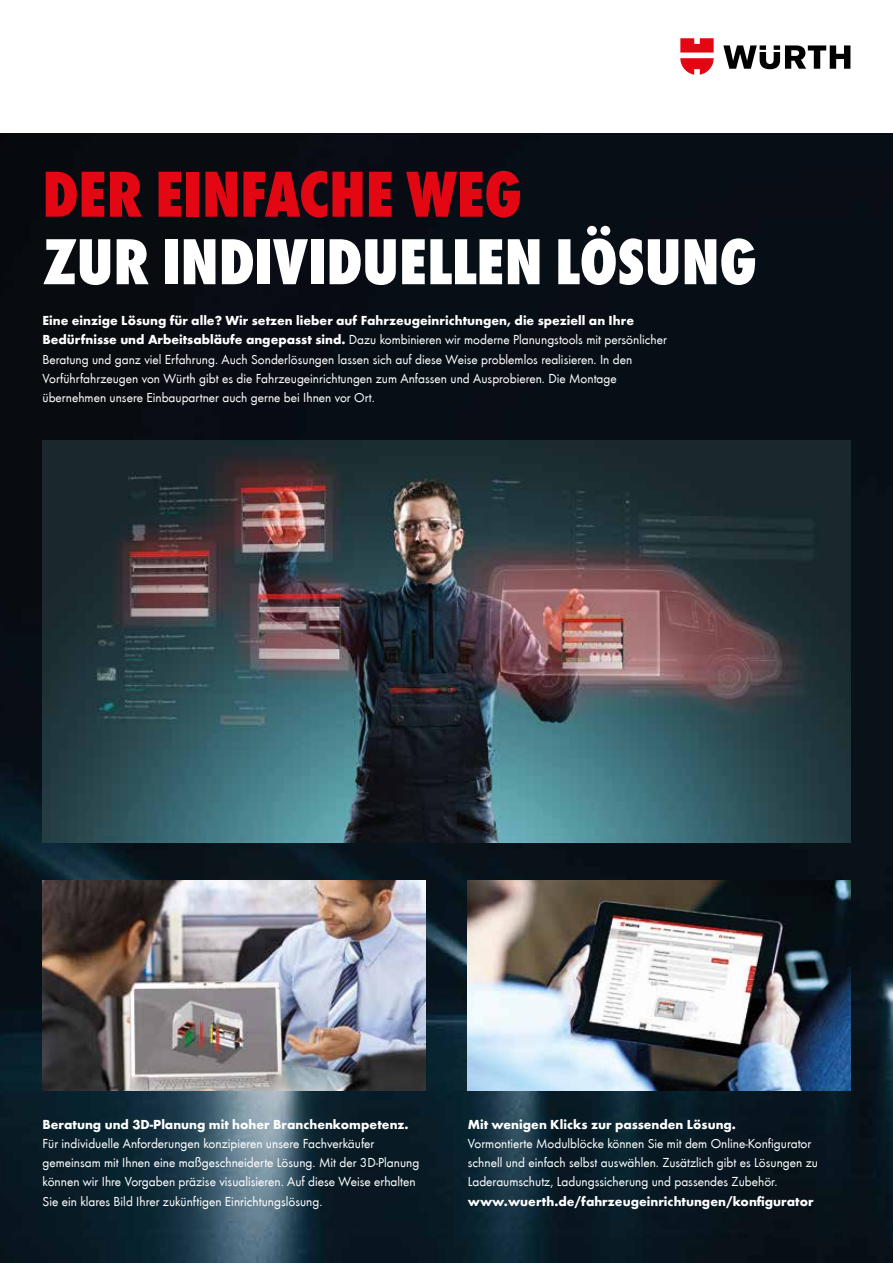
<style>
.page{position:relative;width:893px;height:1263px;background:#fff}
.page>*{position:absolute;margin:0;border:0;box-sizing:border-box;transform-origin:0 0}
.t1{font:800 condensed 67.5px "Wuerth";color:#fff}
.t2{font:800 condensed 67.5px "Wuerth";color:#e30613}
.t3{font:13.5px/19.2px "Wuerth";color:#fff}
.t4{font:700 13.5px "Wuerth";color:#fff}
.s1{font-weight:700}
</style>
<div class="page">
<svg style="left:723px;top:45px;width:127px;height:24px"></svg>
<svg style="left:680px;top:38px;width:34px;height:37px"></svg>
<img style="left:0;top:134px;width:893px;height:1129px">
<img style="left:43px;top:880px;width:382px;height:211px">
<img style="left:468px;top:880px;width:382px;height:211px">
<img style="left:43px;top:440px;width:807px;height:402px">
<h1 class="t2" style="left:43px;top:147px;width:481px">DER EINFACHE WEG</h1>
<h1 class="t1" style="left:43px;top:214px;width:716px">ZUR INDIVIDUELLEN LÖSUNG</h1>
<p class="t3" style="left:43px;top:311px;width:626px"><span class="s1">Eine einzige Lösung für alle? Wir setzen lieber auf Fahrzeugeinrichtungen, die speziell an Ihre Bedürfnisse und Arbeitsabläufe angepasst sind.</span> Dazu kombinieren wir moderne Planungstools mit persönlicher Beratung und ganz viel Erfahrung. Auch Sonderlösungen lassen sich auf diese Weise problemlos realisieren. In den Vorführfahrzeugen von Würth gibt es die Fahrzeugeinrichtungen zum Anfassen und Ausprobieren. Die Montage übernehmen unsere Einbaupartner auch gerne bei Ihnen vor Ort.</p>
<p class="t4" style="left:43px;top:1114px;width:368px">Beratung und 3D-Planung mit hoher Branchenkompetenz.</p>
<p class="t3" style="left:43px;top:1133px;width:378px">Für individuelle Anforderungen konzipieren unsere Fachverkäufer gemeinsam mit Ihnen eine maßgeschneiderte Lösung. Mit der 3D-Planung können wir Ihre Vorgaben präzise visualisieren. Auf diese Weise erhalten Sie ein klares Bild Ihrer zukünftigen Einrichtungslösung.</p>
<p class="t4" style="left:468px;top:1114px;width:270px">Mit wenigen Klicks zur passenden Lösung.</p>
<p class="t3" style="left:468px;top:1133px;width:352px">Vormontierte Modulblöcke können Sie mit dem Online-Konfigurator schnell und einfach selbst auswählen. Zusätzlich gibt es Lösungen zu<br>Laderaumschutz, Ladungssicherung und passendes Zubehör.</p>
<p class="t4" style="left:468px;top:1191px;width:347px">www.wuerth.de/fahrzeugeinrichtungen/konfigurator</p>
</div>
